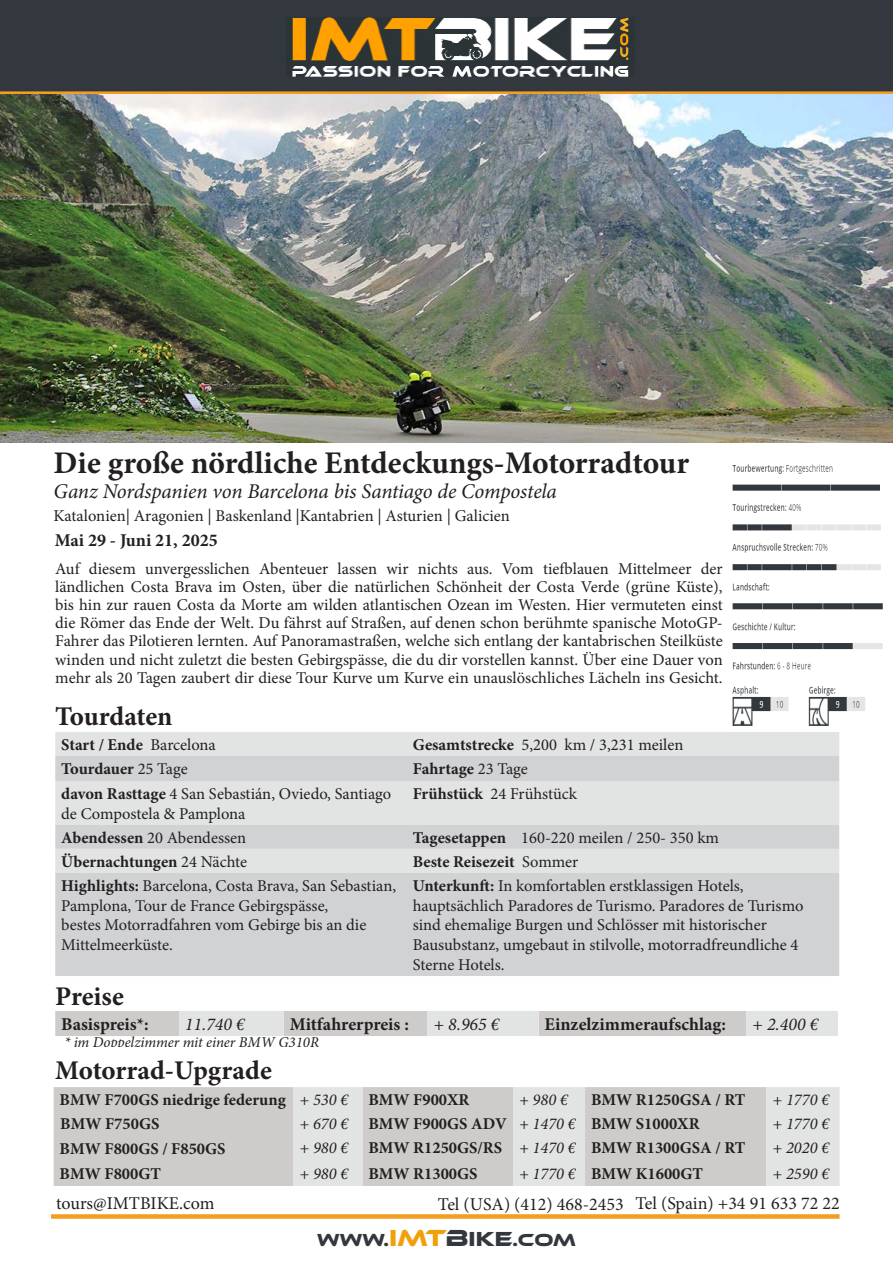
<style>
.page{position:relative;width:893px;height:1263px;background:#fff}
.page>*{position:absolute;margin:0;border:0;box-sizing:border-box;transform-origin:0 0}
.t1{font:700 31.5px "Minion Pro";color:#231f20}
.t2{font:700 27px "Minion Pro";letter-spacing:-.005em;color:#231f20}
.t3{font:italic 21px "Minion Pro";letter-spacing:-.01em;color:#231f20}
.t4{font:700 18px "Minion Pro";color:#231f20}
.t5{font:18px "Minion Pro";color:#231f20}
.t6{font:italic 18px "Minion Pro";color:#231f20}
.t7{font:18px "Ethnocentric Rg";color:#33383e}
.t8{font:16.5px/19.8px "Minion Pro";color:#231f20}
.t9{font:700 16.5px "Minion Pro";color:#231f20}
.t10{font:italic 16.5px "Minion Pro";color:#231f20}
.t11{font:italic 15px "Minion Pro";color:#231f20}
.s1{font-weight:400}
.s2{font-weight:700}
.s3{font-size:24px;color:#f0a00b}
.s4{font-size:24px}
.s5{font-size:21px}
</style>
<div class="page">
<div style="left:0;top:0;width:893px;height:94px;background:#33383e"></div>
<hr style="left:0;top:91px;width:893px;height:3px;background:#f49d20">
<div style="left:51px;top:1214px;width:788px;height:5px;background:#f49d20"></div>
<svg style="left:55px;top:1011px;width:783px;height:25px;background:#d5d5d3"></svg>
<img style="left:286px;top:18px;width:348px;height:58px">
<div style="left:55px;top:732px;width:784px;height:93px;background:#e2e3e3"></div>
<div style="left:55px;top:756px;width:784px;height:25px;background:#d1d2d4"></div>
<svg style="left:55px;top:825px;width:784px;height:151px;background:#d3d4d6"></svg>
<img style="left:0;top:94px;width:893px;height:349px">
<img style="left:732px;top:464px;width:151px;height:262px">
<div style="left:54px;top:1087px;width:239px;height:99px;background:#ceccca"></div>
<svg style="left:293px;top:1087px;width:547px;height:99px;background:#d5d5d3"></svg>
<p class="t1" style="left:54px;top:441px;width:637px">Die große nördliche Entdeckungs-Motorradtour</p>
<p class="t3" style="left:54px;top:477px;width:505px">Ganz Nordspanien von Barcelona bis Santiago de Compostela</p>
<p class="t8" style="left:54px;top:506px;width:458px">Katalonien| Aragonien | Baskenland |Kantabrien | Asturien | Galicien</p>
<p class="t8" style="left:55px;top:560px;width:669px;line-height:18.1px;text-align:justify">Auf diesem unvergesslichen Abenteuer lassen wir nichts aus. Vom tiefblauen Mittelmeer der ländlichen Costa Brava im Osten, über die natürlichen Schönheit der Costa Verde (grüne Küste), bis hin zur rauen Costa da Morte am wilden atlantischen Ozean im Westen. Hier vermuteten einst die Römer das Ende der Welt. Du fährst auf Straßen, auf denen schon berühmte spanische MotoGP-Fahrer das Pilotieren lernten. Auf Panoramastraßen, welche sich entlang der kantabrischen Steilküste winden und nicht zuletzt die besten Gebirgspässe, die du dir vorstellen kannst. Über eine Dauer von mehr als 20 Tagen zaubert dir diese Tour Kurve um Kurve ein unauslöschliches Lächeln ins Gesicht.</p>
<p class="t2" style="left:55px;top:697px;width:119px">Tourdaten</p>
<p class="t4" style="left:55px;top:527px;width:165px">Mai 29 - Juni 21, 2025</p>
<p class="t9" style="left:61px;top:733px;width:156px">Start / Ende <span class="s1">Barcelona</span></p>
<p class="t8" style="left:413px;top:735px;width:272px"><span class="s2">Gesamtstrecke</span> 5,200 km / 3,231 meilen</p>
<p class="t9" style="left:61px;top:757px;width:128px">Tourdauer <span class="s1">25 Tage</span></p>
<p class="t9" style="left:413px;top:757px;width:116px">Fahrtage <span class="s1">23 Tage</span></p>
<p class="t8" style="left:61px;top:784px;width:331px"><span class="s2">davon Rasttage</span> 4 San Sebastián, Oviedo, Santiago de Compostela &amp; Pamplona</p>
<p class="t8" style="left:413px;top:784px;width:166px"><span class="s2">Frühstück</span> 24 Frühstück</p>
<p class="t8" style="left:61px;top:828px;width:186px"><span class="s2">Abendessen</span> 20 Abendessen</p>
<p class="t8" style="left:413px;top:828px;width:308px"><span class="s2">Tagesetappen</span> 160-220 meilen / 250- 350 km</p>
<p class="t9" style="left:61px;top:850px;width:187px">Übernachtungen <span class="s1">24 Nächte</span></p>
<p class="t9" style="left:413px;top:850px;width:167px">Beste Reisezeit <span class="s1">Sommer</span></p>
<p class="t8" style="left:61px;top:876px;width:336px"><span class="s2">Highlights:</span> Barcelona, Costa Brava, San Sebastian, Pamplona, Tour de France Gebirgspässe,<br>bestes Motorradfahren vom Gebirge bis an die Mittelmeerküste.</p>
<p class="t8" style="left:413px;top:876px;width:392px"><span class="s2">Unterkunft:</span> In komfortablen erstklassigen Hotels, hauptsächlich Paradores de Turismo. Paradores de Turismo sind ehemalige Burgen und Schlösser mit historischer Bausubstanz, umgebaut in stilvolle, motorradfreundliche 4<br>Sterne Hotels.</p>
<p class="t2" style="left:55px;top:977px;width:70px">Preise</p>
<p class="t4" style="left:61px;top:1011px;width:89px">Basispreis*:</p>
<p class="t6" style="left:185px;top:1012px;width:61px">11.740 €</p>
<p class="t4" style="left:290px;top:1011px;width:121px">Mitfahrerpreis :</p>
<p class="t6" style="left:433px;top:1012px;width:68px">+ 8.965 €</p>
<p class="t4" style="left:545px;top:1011px;width:183px">Einzelzimmeraufschlag:</p>
<p class="t6" style="left:752px;top:1012px;width:68px">+ 2.400 €</p>
<p class="t2" style="left:55px;top:1051px;width:218px">Motorrad-Upgrade</p>
<p class="t11" style="left:64px;top:1032px;width:256px">* im Doppelzimmer mit einer BMW G310R</p>
<p class="t9" style="left:60px;top:1088px;width:228px">BMW F700GS niedrige federung</p>
<p class="t10" style="left:299px;top:1088px;width:50px">+ 530 €</p>
<p class="t9" style="left:368px;top:1088px;width:103px">BMW F900XR</p>
<p class="t10" style="left:519px;top:1088px;width:50px">+ 980 €</p>
<p class="t9" style="left:591px;top:1088px;width:156px">BMW R1250GSA / RT</p>
<p class="t10" style="left:772px;top:1088px;width:58px">+ 1770 €</p>
<p class="t9" style="left:60px;top:1112px;width:101px">BMW F750GS</p>
<p class="t10" style="left:299px;top:1112px;width:50px">+ 670 €</p>
<p class="t9" style="left:368px;top:1112px;width:140px">BMW F900GS ADV</p>
<p class="t10" style="left:519px;top:1112px;width:58px">+ 1470 €</p>
<p class="t9" style="left:591px;top:1112px;width:110px">BMW S1000XR</p>
<p class="t10" style="left:772px;top:1112px;width:58px">+ 1770 €</p>
<p class="t9" style="left:60px;top:1137px;width:167px">BMW F800GS / F850GS</p>
<p class="t10" style="left:299px;top:1136px;width:50px">+ 980 €</p>
<p class="t9" style="left:368px;top:1136px;width:135px">BMW R1250GS/RS</p>
<p class="t10" style="left:519px;top:1136px;width:58px">+ 1470 €</p>
<p class="t9" style="left:591px;top:1136px;width:156px">BMW R1300GSA / RT</p>
<p class="t10" style="left:772px;top:1136px;width:58px">+ 2020 €</p>
<p class="t9" style="left:60px;top:1162px;width:103px">BMW F800GT</p>
<p class="t10" style="left:299px;top:1162px;width:50px">+ 980 €</p>
<p class="t9" style="left:368px;top:1161px;width:111px">BMW R1300GS</p>
<p class="t10" style="left:519px;top:1162px;width:58px">+ 1770 €</p>
<p class="t9" style="left:591px;top:1161px;width:114px">BMW K1600GT</p>
<p class="t10" style="left:772px;top:1162px;width:58px">+ 2590 €</p>
<p class="t5" style="left:56px;top:1191px;width:160px">tours@IMTBIKE.com</p>
<p class="t5" style="left:438px;top:1192px;width:187px">Tel (USA) (412) 468-2453</p>
<p class="t5" style="left:636px;top:1191px;width:206px">Tel (Spain) +34 91 633 72 22</p>
<p class="t7" style="left:317px;top:1229px;width:260px">WWW.<span class="s3">IMT</span><span class="s4">B</span><span class="s5">IKE</span>.COM</p>
</div>
